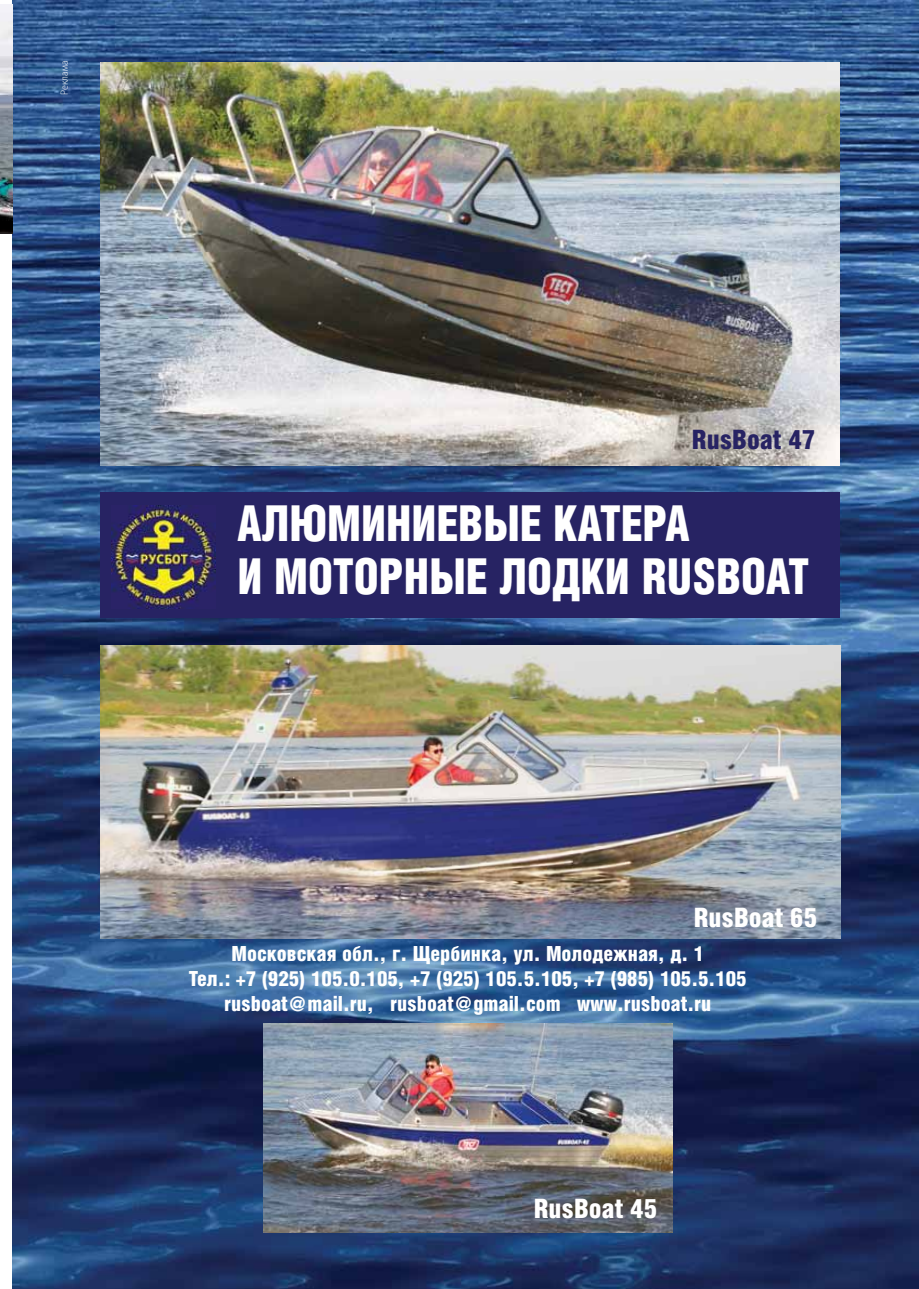
<style>
.page{position:relative;width:919px;height:1289px;background:#fff}
.page>*{position:absolute;margin:0;border:0;box-sizing:border-box;transform-origin:0 0}
.t1{font:900 49.65px/53.2px "Helios Cond";color:#fff;scale:.91 1}
.t2{font:900 26.85px "Helios Cond";color:#fff}
.t3{font:900 26.85px "Helios Cond";color:#272363}
.t4{font:900 20.85px/25px "Helios Cond";color:#fff;text-align:center}
.t5{font:300 10.5px "Myriad Pro";letter-spacing:-.005em;color:#fff;scale:.95 1}
</style>
<div class="page">
<img style="left:13px;top:1px;width:905px;height:1287px">
<img style="left:101px;top:63px;width:738px;height:402px">
<img style="left:263px;top:1023px;width:409px;height:209px">
<img style="left:101px;top:645px;width:739px;height:293px">
<div style="left:101px;top:492px;width:738px;height:125px;background:#272363"></div>
<img style="left:112px;top:505px;width:103px;height:103px">
<img style="left:0;top:5px;width:13px;height:228px">
<svg style="left:0;top:233px;width:13px;height:1px"></svg>
<p class="t5" style="left:58px;top:95px;width:37px;rotate:-90deg">Реклама</p>
<p class="t3" style="left:691px;top:424px;width:125px">RusBoat 47</p>
<h1 class="t1" style="left:237px;top:497px;width:630px">АЛЮМИНИЕВЫЕ КАТЕРА<br>И МОТОРНЫЕ ЛОДКИ RUSBOAT</h1>
<p class="t2" style="left:693px;top:901px;width:125px">RusBoat 65</p>
<p class="t4" style="left:189px;top:941px;width:559px">Московская обл., г. Щербинка, ул. Молодежная, д. 1<br>Тел.: +7 (925) 105.0.105, +7 (925) 105.5.105, +7 (985) 105.5.105 rusboat@mail.ru, rusboat@gmail.com www.rusboat.ru</p>
<p class="t2" style="left:533px;top:1192px;width:125px">RusBoat 45</p>
</div>
